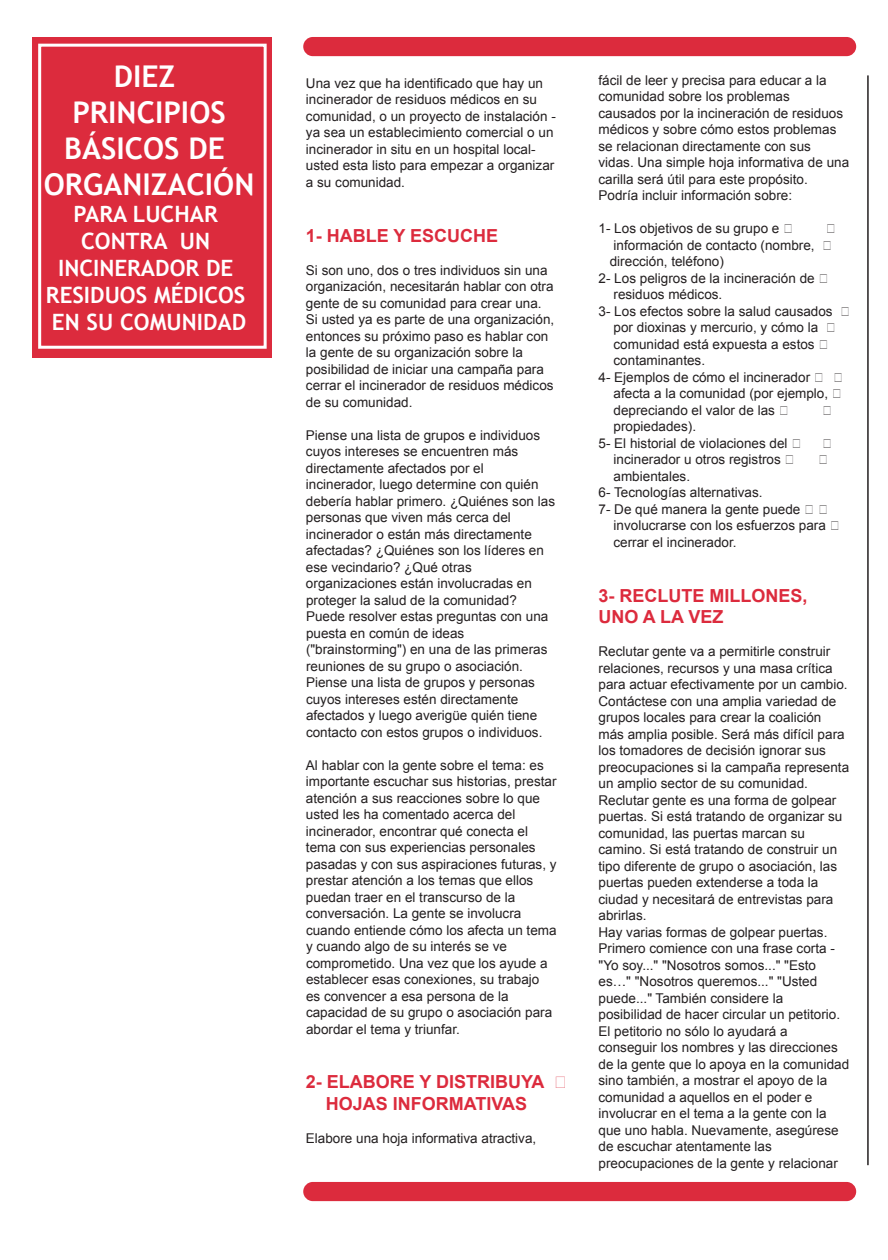
<style>
.page{position:relative;width:888px;height:1260px;background:#fff}
.page>*{position:absolute;margin:0;border:0;box-sizing:border-box;transform-origin:0 0}
.t1{font:700 30px/36px "Trebuchet MS";color:#fff;text-align:center}
.t2{font:700 22.5px/27px "Trebuchet MS";color:#fff;text-align:center}
.t3{font:700 18px/21.8px "Arial";color:#dc2b3d;text-align:center}
.t4{font:13.5px/16.5px "Arial";color:#231f20}
</style>
<div class="page">
<div style="left:33px;top:37px;width:239px;height:321px;background:#dc2b3d"></div>
<div style="left:38px;top:44px;width:229px;height:305px;border:3px solid #fff"></div>
<div style="left:303px;top:37px;width:553px;height:19px;background:#dc2b3d;border-radius:10px"></div>
<div style="left:303px;top:1182px;width:553px;height:19px;background:#dc2b3d;border-radius:10px"></div>
<hr style="left:867px;top:75px;width:2px;height:1090px;background:#231f20">
<h1 class="t1" style="left:44px;top:58px;width:212px">DIEZ<br>PRINCIPIOS<br>BÁSICOS DE<br>ORGANIZACIÓN</h1>
<h2 class="t2" style="left:46px;top:200px;width:202px">PARA LUCHAR<br>CONTRA UN<br>INCINERADOR DE<br>RESIDUOS MÉDICOS<br>EN SU COMUNIDAD</h2>
<p class="t4" style="left:306px;top:75px;width:251px">Una vez que ha identificado que hay un incinerador de residuos médicos en su comunidad, o un proyecto de instalación - ya sea un establecimiento comercial o un incinerador in situ en un hospital local&shy;usted esta listo para empezar a organizar a su comunidad.</p>
<h3 class="t3" style="left:306px;top:225px;width:194px">1- HABLE Y ESCUCHE</h3>
<p class="t4" style="left:306px;top:261px;width:250px">Si son uno, dos o tres individuos sin una organización, necesitarán hablar con otra gente de su comunidad para crear una.<br>Si usted ya es parte de una organización, entonces su próximo paso es hablar con la gente de su organización sobre la posibilidad de iniciar una campaña para cerrar el incinerador de residuos médicos de su comunidad.</p>
<p class="t4" style="left:306px;top:426px;width:251px">Piense una lista de grupos e individuos cuyos intereses se encuentren más directamente afectados por el incinerador, luego determine con quién debería hablar primero. ¿Quiénes son las personas que viven más cerca del incinerador o están más directamente afectadas? ¿Quiénes son los líderes en ese vecindario? ¿Qué otras organizaciones están involucradas en proteger la salud de la comunidad?<br>Puede resolver estas preguntas con una puesta en común de ideas ("brainstorming") en una de las primeras reuniones de su grupo o asociación.<br>Piense una lista de grupos y personas cuyos intereses estén directamente afectados y luego averigüe quién tiene contacto con estos grupos o individuos.</p>
<p class="t4" style="left:306px;top:756px;width:252px">Al hablar con la gente sobre el tema: es importante escuchar sus historias, prestar atención a sus reacciones sobre lo que usted les ha comentado acerca del incinerador, encontrar qué conecta el tema con sus experiencias personales pasadas y con sus aspiraciones futuras, y prestar atención a los temas que ellos puedan traer en el transcurso de la conversación. La gente se involucra cuando entiende cómo los afecta un tema y cuando algo de su interés se ve comprometido. Una vez que los ayude a establecer esas conexiones, su trabajo es convencer a esa persona de la capacidad de su grupo o asociación para abordar el tema y triunfar.</p>
<h3 class="t3" style="left:306px;top:1071px;width:240px">2- ELABORE Y DISTRIBUYA<br>HOJAS INFORMATIVAS</h3>
<p class="t4" style="left:306px;top:1130px;width:232px">Elabore una hoja informativa atractiva,</p>
<p class="t4" style="left:599px;top:72px;width:252px">fácil de leer y precisa para educar a la comunidad sobre los problemas causados por la incineración de residuos médicos y sobre cómo estos problemas se relacionan directamente con sus vidas. Una simple hoja informativa de una carilla será útil para este propósito.<br>Podría incluir información sobre:</p>
<p class="t4" style="left:599px;top:220px;width:182px">1- Los objetivos de su grupo e</p>
<p class="t4" style="left:614px;top:237px;width:203px">información de contacto (nombre,</p>
<p class="t4" style="left:610px;top:253px;width:116px">dirección, teléfono)</p>
<p class="t4" style="left:599px;top:270px;width:218px">2- Los peligros de la incineración de</p>
<p class="t4" style="left:614px;top:286px;width:110px">residuos médicos.</p>
<p class="t4" style="left:599px;top:303px;width:236px">3- Los efectos sobre la salud causados</p>
<p class="t4" style="left:614px;top:319px;width:206px">por dioxinas y mercurio, y cómo la</p>
<p class="t4" style="left:614px;top:336px;width:203px">comunidad está expuesta a estos</p>
<p class="t4" style="left:614px;top:352px;width:93px">contaminantes.</p>
<p class="t4" style="left:599px;top:369px;width:213px">4- Ejemplos de cómo el incinerador</p>
<p class="t4" style="left:614px;top:385px;width:216px">afecta a la comunidad (por ejemplo,</p>
<p class="t4" style="left:614px;top:402px;width:163px">depreciando el valor de las</p>
<p class="t4" style="left:614px;top:418px;width:84px">propiedades).</p>
<p class="t4" style="left:599px;top:435px;width:191px">5- El historial de violaciones del</p>
<p class="t4" style="left:614px;top:451px;width:169px">incinerador u otros registros</p>
<p class="t4" style="left:614px;top:468px;width:78px">ambientales.</p>
<p class="t4" style="left:599px;top:484px;width:166px">6- Tecnologías alternativas.</p>
<p class="t4" style="left:599px;top:501px;width:203px">7- De qué manera la gente puede</p>
<p class="t4" style="left:614px;top:517px;width:214px">involucrarse con los esfuerzos para</p>
<p class="t4" style="left:614px;top:534px;width:125px">cerrar el incinerador.</p>
<h3 class="t3" style="left:599px;top:585px;width:211px;text-align:left">3- RECLUTE MILLONES,<br>UNO A LA VEZ</h3>
<p class="t4" style="left:599px;top:643px;width:252px">Reclutar gente va a permitirle construir relaciones, recursos y una masa crítica para actuar efectivamente por un cambio.<br>Contáctese con una amplia variedad de grupos locales para crear la coalición más amplia posible. Será más difícil para los tomadores de decisión ignorar sus preocupaciones si la campaña representa un amplio sector de su comunidad.<br>Reclutar gente es una forma de golpear puertas. Si está tratando de organizar su comunidad, las puertas marcan su camino. Si está tratando de construir un tipo diferente de grupo o asociación, las puertas pueden extenderse a toda la ciudad y necesitará de entrevistas para abrirlas.<br>Hay varias formas de golpear puertas.<br>Primero comience con una frase corta - "Yo soy..." "Nosotros somos..." "Esto es…" "Nosotros queremos..." "Usted puede..." También considere la posibilidad de hacer circular un petitorio.<br>El petitorio no sólo lo ayudará a conseguir los nombres y las direcciones de la gente que lo apoya en la comunidad sino también, a mostrar el apoyo de la comunidad a aquellos en el poder e involucrar en el tema a la gente con la que uno habla. Nuevamente, asegúrese de escuchar atentamente las preocupaciones de la gente y relacionar</p>
</div>
